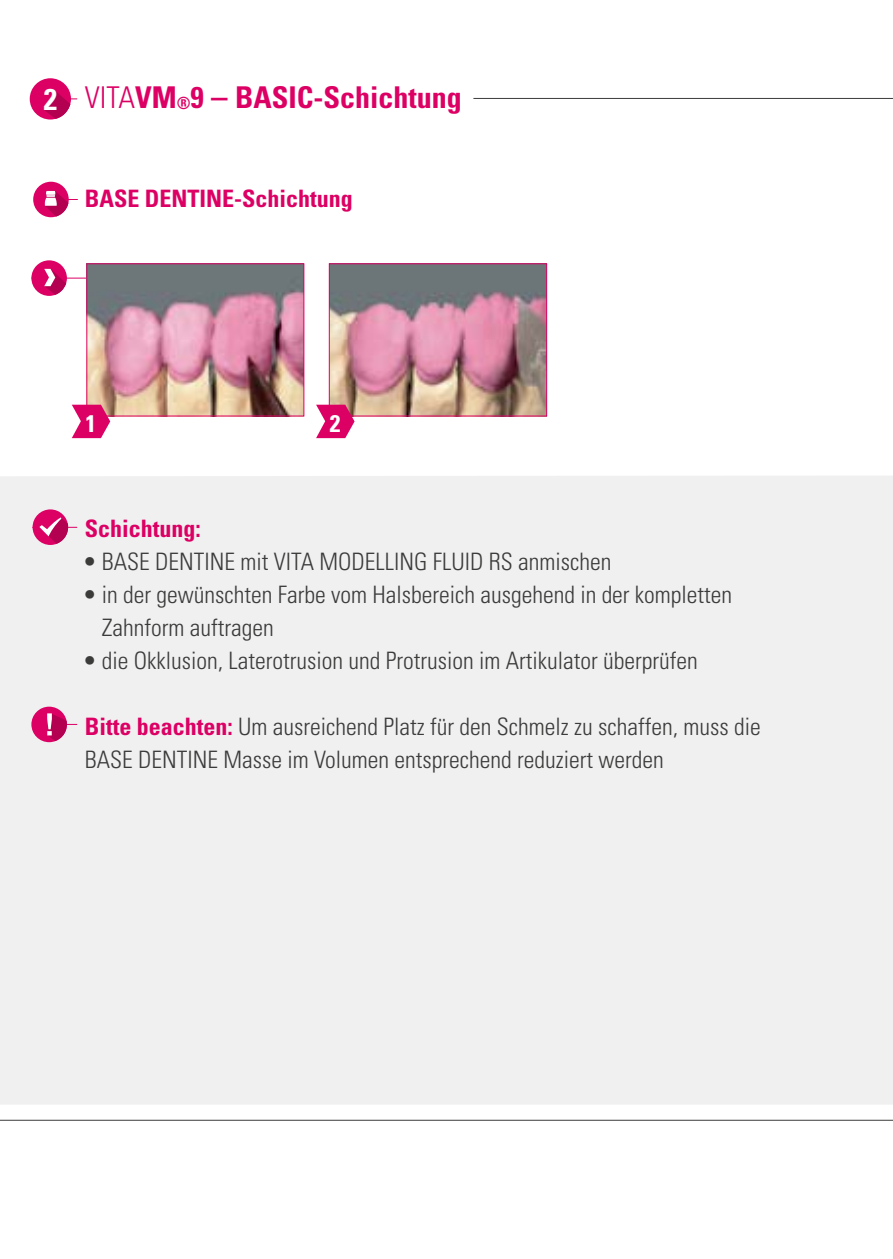
<style>
.page{position:relative;width:893px;height:1259px;background:#fff}
.page>*{position:absolute;margin:0;border:0;box-sizing:border-box;transform-origin:0 0}
.t1{font:700 condensed 30px "Univers";color:#dd0064}
.t2{font:700 condensed 30px "Univers";color:#fff}
.t3{font:300 condensed 24px/33px "Univers";color:#3b3b3a}
.t4{font:700 condensed 24px "Univers";color:#dd0064}
.t5{font:700 condensed 24px "Univers";color:#fff}
.s1{font-weight:300}
.s2{font-size:16.8px}
.s3{font-size:33px}
.s4{font-family:"Univers LT Std";font-weight:700}
.s5{font-weight:700;color:#dd0064}
</style>
<div class="page">
<div style="left:0;top:476px;width:893px;height:628px;background:#f0f0f1"></div>
<div style="left:33px;top:182px;width:36px;height:35px;background:#dd0064;border-radius:50%"></div>
<svg style="left:45px;top:191px;width:33px;height:26px"></svg>
<div style="left:30px;top:78px;width:41px;height:41px;background:#dd0064;border-radius:50%"></div>
<svg style="left:44px;top:90px;width:33px;height:29px"></svg>
<hr style="left:31px;top:278px;width:109px;height:1px;background:#dd0064">
<div style="left:31px;top:260px;width:36px;height:36px;background:#dd0064;border-radius:50%"></div>
<svg style="left:44px;top:269px;width:22px;height:26px"></svg>
<img style="left:88px;top:265px;width:214px;height:149px">
<div style="left:86px;top:263px;width:218px;height:153px;border:1px solid #dd0064"></div>
<img style="left:331px;top:265px;width:214px;height:149px">
<div style="left:329px;top:263px;width:218px;height:153px;border:1px solid #dd0064"></div>
<svg style="left:72px;top:405px;width:38px;height:33px"></svg>
<svg style="left:316px;top:405px;width:39px;height:33px"></svg>
<hr style="left:33px;top:527px;width:44px;height:1px;background:#dd0064">
<div style="left:33px;top:509px;width:35px;height:36px;background:#dd0064;border-radius:50%"></div>
<svg style="left:39px;top:517px;width:31px;height:27px"></svg>
<hr style="left:0;top:1119px;width:893px;height:1px;background:#3b3b3a">
<hr style="left:42px;top:724px;width:35px;height:1px;background:#dd0064">
<div style="left:31px;top:706px;width:36px;height:36px;background:#dd0064;border-radius:50%"></div>
<svg style="left:47px;top:713px;width:21px;height:28px"></svg>
<hr style="left:473px;top:98px;width:420px;height:1px;background:#3b3b3a">
<p class="t2" style="left:44px;top:81px;width:15px">2</p>
<p class="t1" style="left:85px;top:79px;width:378px"><span class="s1">VITA</span>VM<span class="s2">®</span>9 <span class="s3">–</span> BASIC-Schichtung</p>
<p class="t4" style="left:85px;top:184px;width:270px">BASE DENTINE-Schichtung</p>
<p class="t5" style="left:86px;top:409px;width:12px">1</p>
<p class="t5" style="left:330px;top:409px;width:12px">2</p>
<p class="t4" style="left:85px;top:514px;width:118px">Schichtung:</p>
<p class="t3" style="left:85px;top:545px;width:528px"><span class="s4">•</span> BASE DENTINE mit VITA MODELLING FLUID RS anmischen</p>
<p class="t3" style="left:102px;top:578px;width:632px;text-indent:-17px"><span class="s4">•</span> in der gewünschten Farbe vom Halsbereich ausgehend in der kompletten<br>Zahnform auftragen</p>
<p class="t3" style="left:85px;top:644px;width:614px"><span class="s4">•</span> die Okklusion, Laterotrusion und Protrusion im Artikulator überprüfen</p>
<p class="t3" style="left:85px;top:710px;width:677px"><span class="s5">Bitte beachten:</span> Um ausreichend Platz für den Schmelz zu schaffen, muss die<br>BASE DENTINE Masse im Volumen entsprechend reduziert werden</p>
</div>
